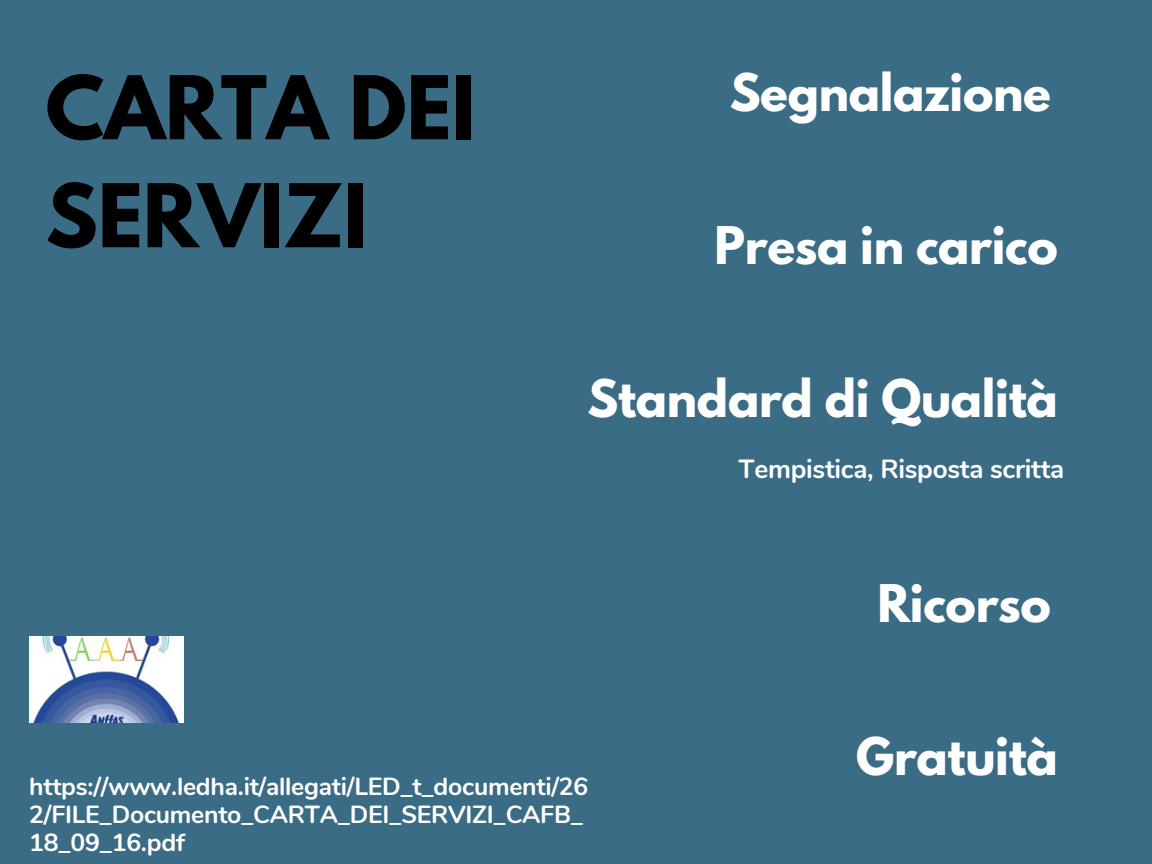
<style>
.page{position:relative;width:1152px;height:864px;background:#3b6c85}
.page>*{position:absolute;margin:0;border:0;box-sizing:border-box;transform-origin:0 0}
.t1{font:700 77.7px/108px "League Spartan";color:#000}
.t2{font:700 46.05px "League Spartan";letter-spacing:-.01em;color:#fff}
.t3{font:700 26.25px "Nunito";letter-spacing:-.01em;color:#fff}
.t4{font:700 24.75px/28.2px "Nunito";letter-spacing:-.01em;color:#fff}
</style>
<div class="page">
<img style="left:29px;top:636px;width:154px;height:87px">
<h1 class="t1" style="left:46px;top:64px;width:431px">CARTA DEI<br>SERVIZI</h1>
<h2 class="t2" style="left:730px;top:70px;width:323px">Segnalazione</h2>
<h2 class="t2" style="left:715px;top:223px;width:345px">Presa in carico</h2>
<h2 class="t2" style="left:588px;top:376px;width:472px">Standard di Qualità</h2>
<p class="t3" style="left:739px;top:451px;width:327px">Tempistica, Risposta scritta</p>
<h2 class="t2" style="left:877px;top:580px;width:175px">Ricorso</h2>
<p class="t4" style="left:29px;top:772px;width:561px">https://www.ledha.it/allegati/LED_t_documenti/26<br>2/FILE_Documento_CARTA_DEI_SERVIZI_CAFB_<br>18_09_16.pdf</p>
<h2 class="t2" style="left:856px;top:733px;width:203px">Gratuità</h2>
</div>
